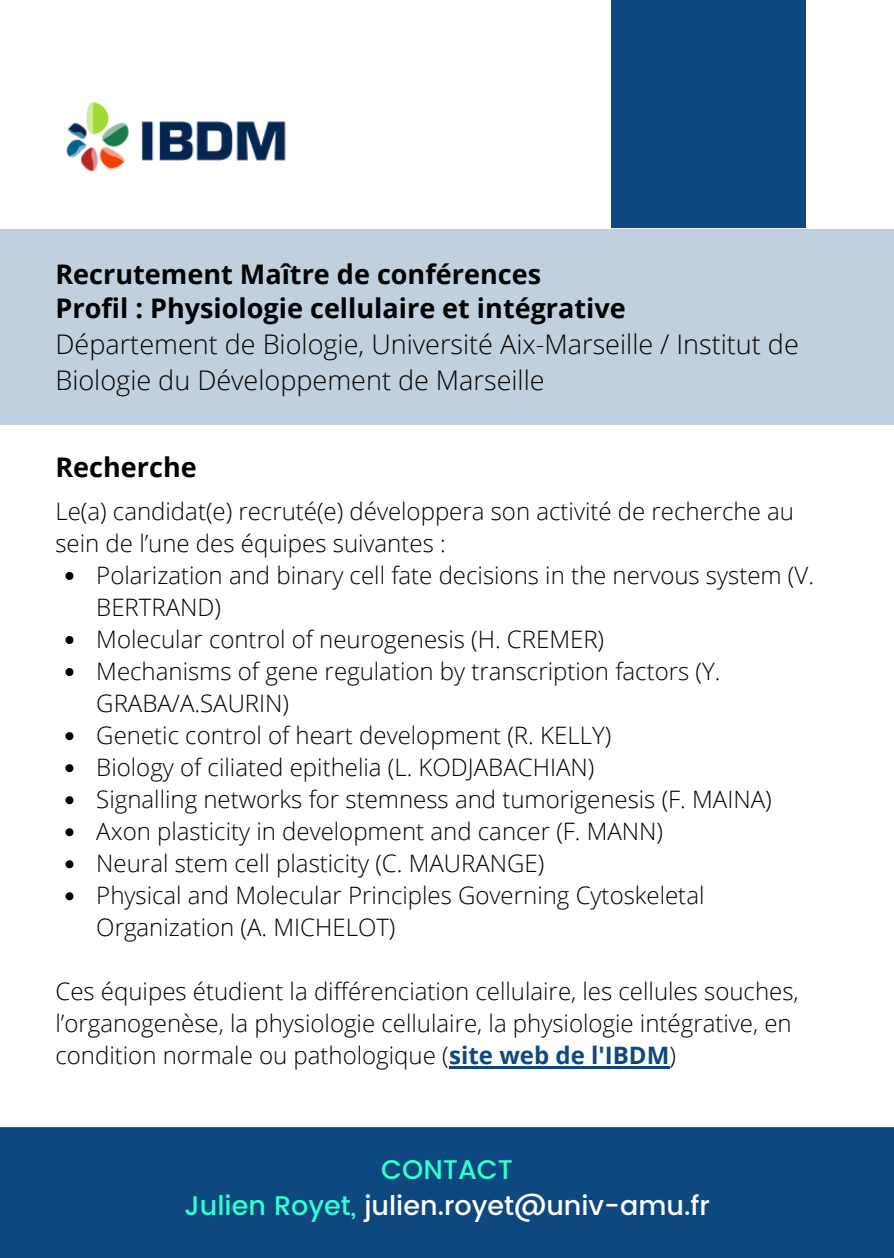
<style>
.page{position:relative;width:894px;height:1258px;background:#fff}
.page>*{position:absolute;margin:0;border:0;box-sizing:border-box;transform-origin:0 0}
.t1{font:300 27px/36px "Open Sans";color:#000}
.t2{font:700 27px "Open Sans";color:#000}
.t3{font:500 27px "Poppins";color:#fff}
.t4{font:500 27px "Poppins";color:#31ffce}
.t5{font:300 24px/32.1px "Open Sans";color:#000}
.s1{font-weight:700;color:#0d4880}
.s2{color:#31ffce}
</style>
<div class="page">
<div style="left:611px;top:0;width:194px;height:228px;background:#0d4880"></div>
<img style="left:66px;top:101px;width:220px;height:71px">
<svg style="left:65px;top:572px;width:8px;height:8px"></svg>
<svg style="left:65px;top:636px;width:8px;height:8px"></svg>
<svg style="left:65px;top:668px;width:8px;height:8px"></svg>
<svg style="left:65px;top:732px;width:8px;height:8px"></svg>
<svg style="left:65px;top:764px;width:8px;height:8px"></svg>
<svg style="left:65px;top:796px;width:8px;height:8px"></svg>
<svg style="left:65px;top:828px;width:8px;height:8px"></svg>
<svg style="left:65px;top:860px;width:8px;height:8px"></svg>
<svg style="left:65px;top:892px;width:8px;height:8px"></svg>
<hr style="left:449px;top:1066px;width:220px;height:2px;background:#0d4880">
<div style="left:0;top:229px;width:893px;height:196px;background:#c1d0de"></div>
<div style="left:0;top:1127px;width:893px;height:131px;background:#0d4880"></div>
<p class="t2" style="left:55px;top:255px;width:487px">Recrutement Maître de conférences</p>
<p class="t2" style="left:55px;top:289px;width:571px">Profil : Physiologie cellulaire et intégrative</p>
<p class="t1" style="left:55px;top:325px;width:744px">Département de Biologie, Université Aix-Marseille / Institut de<br>Biologie du Développement de Marseille</p>
<p class="t2" style="left:55px;top:448px;width:143px">Recherche</p>
<p class="t5" style="left:55px;top:494px;width:740px">Le(a) candidat(e) recruté(e) développera son activité de recherche au sein de l’une des équipes suivantes :</p>
<p class="t5" style="left:96px;top:558px;width:719px">Polarization and binary cell fate decisions in the nervous system (V.<br>BERTRAND)</p>
<p class="t5" style="left:96px;top:623px;width:509px">Molecular control of neurogenesis (H. CREMER)</p>
<p class="t5" style="left:96px;top:655px;width:625px">Mechanisms of gene regulation by transcription factors (Y.<br>GRABA/A.SAURIN)</p>
<p class="t5" style="left:96px;top:719px;width:516px">Genetic control of heart development (R. KELLY)</p>
<p class="t5" style="left:96px;top:751px;width:499px">Biology of ciliated epithelia (L. KODJABACHIAN)</p>
<p class="t5" style="left:96px;top:783px;width:676px">Signalling networks for stemness and tumorigenesis (F. MAINA)</p>
<p class="t5" style="left:96px;top:815px;width:568px">Axon plasticity in development and cancer (F. MANN)</p>
<p class="t5" style="left:96px;top:847px;width:449px">Neural stem cell plasticity (C. MAURANGE)</p>
<p class="t5" style="left:96px;top:879px;width:609px">Physical and Molecular Principles Governing Cytoskeletal<br>Organization (A. MICHELOT)</p>
<p class="t5" style="left:55px;top:975px;width:744px">Ces équipes étudient la différenciation cellulaire, les cellules souches, l’organogenèse, la physiologie cellulaire, la physiologie intégrative, en condition normale ou pathologique (<span class="s1">site web de l'IBDM</span>)</p>
<p class="t4" style="left:381px;top:1153px;width:133px">CONTACT</p>
<p class="t3" style="left:184px;top:1189px;width:526px"><span class="s2">Julien Royet,</span> julien.royet@univ-amu.fr</p>
</div>
